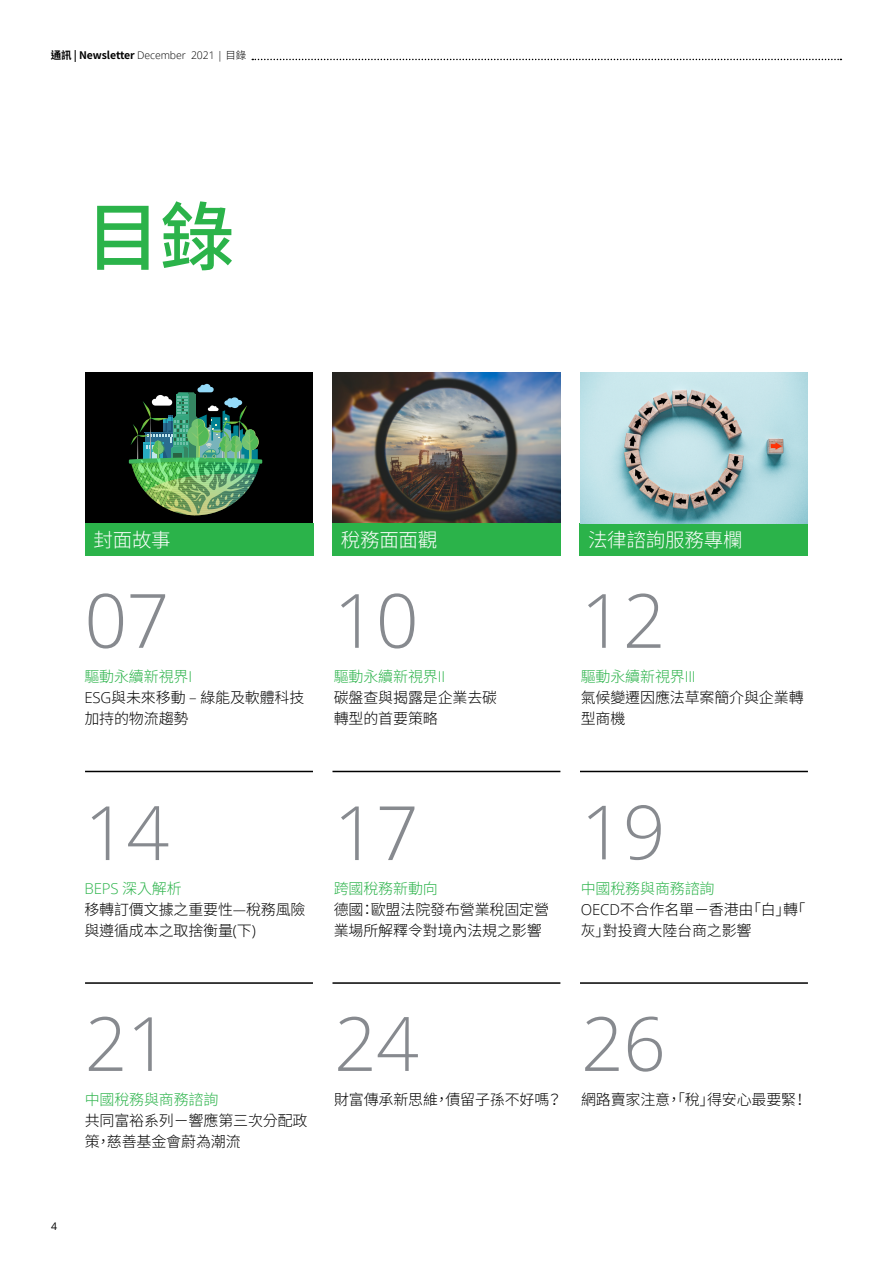
<style>
.page{position:relative;width:893px;height:1263px;background:#fff}
.page>*{position:absolute;margin:0;border:0;box-sizing:border-box;transform-origin:0 0}
.t1{font:300 75px "Open Sans";letter-spacing:-.01em;color:#878a8f}
.t2{font:500 75px "Noto Sans CJ Ktc";color:#2bb34a}
.t3{font:300 19.5px "Noto Sans CJ Ktc";letter-spacing:-.01em;color:#fff}
.t4{font:300 15px/21px "Noto Sans CJ Ktc";letter-spacing:-.01em;color:#000}
.t5{font:300 15px "Noto Sans CJ Ktc";letter-spacing:-.01em;color:#2bb34a}
.t6{font:300 15px "Open Sans";color:#2bb34a}
.t7{font:700 10.5px "Noto Sans CJ Ktc";letter-spacing:-.01em;color:#000}
.t8{font:10.5px "Open Sans";color:#000}
.s1{font-family:"Open Sans";font-weight:300}
.s2{font-weight:300}
.s3{color:#2bb34a}
.s4{font-family:"Open Sans";color:#2bb34a}
.s5{font-family:"Open Sans"}
.s6{font-family:"Noto Sans CJ Ktc"}
</style>
<div class="page">
<div style="left:86px;top:372px;width:227px;height:151px;background:#000"></div>
<img style="left:129px;top:384px;width:133px;height:131px">
<img style="left:333px;top:372px;width:227px;height:151px">
<hr style="left:332px;top:771px;width:228px;height:1px;background:#000">
<hr style="left:580px;top:771px;width:228px;height:1px;background:#000">
<hr style="left:85px;top:771px;width:228px;height:1px;background:#000">
<hr style="left:332px;top:982px;width:228px;height:2px;background:#000">
<hr style="left:580px;top:982px;width:228px;height:2px;background:#000">
<hr style="left:85px;top:982px;width:228px;height:2px;background:#000">
<div style="left:85px;top:523px;width:228px;height:33px;background:#2bb34a"></div>
<div style="left:332px;top:523px;width:229px;height:33px;background:#2bb34a"></div>
<div style="left:579px;top:523px;width:229px;height:33px;background:#2bb34a"></div>
<svg style="left:252px;top:59px;width:589px;height:1px"></svg>
<img style="left:580px;top:372px;width:227px;height:151px">
<p class="t7" style="left:51px;top:50px;width:197px">通訊 | Newsletter <span class="s1">December 2021 |</span> <span class="s2">目錄</span></p>
<h1 class="t2" style="left:86px;top:195px;width:151px">目錄</h1>
<h2 class="t3" style="left:93px;top:529px;width:79px">封面故事</h2>
<h2 class="t3" style="left:341px;top:529px;width:98px">稅務面面觀</h2>
<h2 class="t3" style="left:588px;top:529px;width:156px">法律諮詢服務專欄</h2>
<h1 class="t1" style="left:84px;top:569px;width:86px">07</h1>
<h1 class="t1" style="left:334px;top:569px;width:86px">10</h1>
<h1 class="t1" style="left:581px;top:569px;width:86px">12</h1>
<p class="t4" style="left:84px;top:666px;width:222px"><span class="s3">驅動永續新視界</span><span class="s4">I<br></span><span class="s5">ESG</span>與未來移動 <span class="s5">–</span> 綠能及軟體科技加持的物流趨勢</p>
<p class="t4" style="left:334px;top:666px;width:165px"><span class="s3">驅動永續新視界</span><span class="s4">II<br></span>碳盤查與揭露是企業去碳轉型的首要策略</p>
<p class="t4" style="left:581px;top:666px;width:224px"><span class="s3">驅動永續新視界</span><span class="s4">III<br></span>氣候變遷因應法草案簡介與企業轉型商機</p>
<h1 class="t1" style="left:84px;top:781px;width:86px">14</h1>
<h1 class="t1" style="left:334px;top:781px;width:86px">17</h1>
<h1 class="t1" style="left:581px;top:781px;width:86px">19</h1>
<p class="t6" style="left:84px;top:878px;width:99px">BEPS <span class="s6">深入解析</span></p>
<p class="t4" style="left:84px;top:899px;width:223px">移轉訂價文據之重要性—稅務風險與遵循成本之取捨衡量<span class="s5">(</span>下<span class="s5">)</span></p>
<p class="t5" style="left:334px;top:880px;width:106px">跨國稅務新動向</p>
<p class="t4" style="left:334px;top:899px;width:217px">德國：歐盟法院發布營業稅固定營業場所解釋令對境內法規之影響</p>
<p class="t4" style="left:581px;top:878px;width:226px"><span class="s3">中國稅務與商務諮詢<br></span><span class="s5">OECD</span>不合作名單－香港由「白」轉「灰」對投資大陸台商之影響</p>
<h1 class="t1" style="left:85px;top:992px;width:86px">21</h1>
<h1 class="t1" style="left:581px;top:992px;width:86px">26</h1>
<p class="t5" style="left:85px;top:1091px;width:135px">中國稅務與商務諮詢</p>
<p class="t4" style="left:85px;top:1111px;width:224px">共同富裕系列－響應第三次分配政策，慈善基金會蔚為潮流</p>
<h1 class="t1" style="left:334px;top:992px;width:86px">24</h1>
<p class="t4" style="left:334px;top:1090px;width:475px">財富傳承新思維，債留子孫不好嗎？ 網路賣家注意，「稅」得安心最要緊！</p>
<p class="t8" style="left:51px;top:1219px;width:8px">4</p>
</div>
